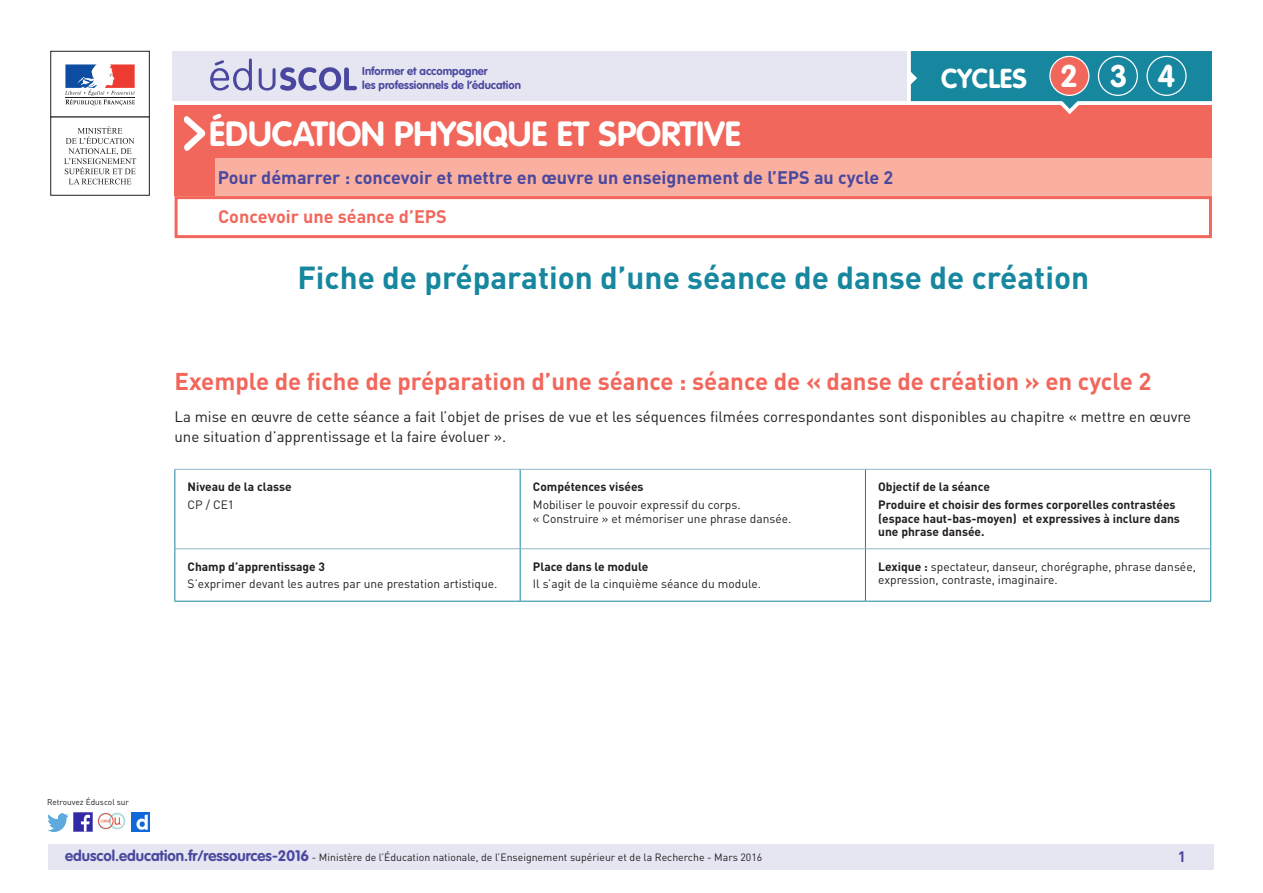
<style>
.page{position:relative;width:1263px;height:893px;background:#fff}
.page>*{position:absolute;margin:0;border:0;box-sizing:border-box;transform-origin:0 0}
._01_Nom_de_la_discip{font:700 34.5px "VAG Rounded Std";color:#fff}
._01_Titre_de_la_fich{font:700 31.5px "DIN Pro";color:#16879f}
.t1{font:700 30.9px "VAG Rounded Std";color:#fff}
.t2{font:700 27px "VAG Rounded Std";color:#fff}
._03_Titre_de_niveau{font:700 24px "DIN Pro";color:#f2675c}
._02_Catégorie_ressou{font:700 18px "DIN Pro";color:#4a489e}
._03_Sous-catégorie-r{font:700 18px "DIN Pro";color:#f2675c}
._06_Texte_courant{font:15px/19.5px "DIN Pro";color:#231f20}
.t3{font:700 15px "DIN Pro";color:#4a489e}
.Texte_courant_tablea{font:12px/13.5px "DIN Pro";color:#231f20}
.Texte_gras_noir{font:700 12px/13.5px "DIN Pro";color:#231f20}
.t4{font:700 11.25px/13.5px "VAG Rounded Std";color:#4a489e}
.t5{font:10.5px "DIN Pro";color:#231f20}
.t6{font:8.25px "DIN Pro";color:#231f20}
.s1{font-weight:700}
.s2{font-family:"VAG Rounded Std";font-weight:700;font-size:15px;color:#4a489e}
</style>
<div class="page">
<div style="left:49px;top:844px;width:1165px;height:26px;background:#e6e5f2"></div>
<img style="left:74px;top:812px;width:18px;height:19px">
<img style="left:47px;top:813px;width:22px;height:18px">
<img style="left:131px;top:812px;width:18px;height:19px">
<img style="left:97px;top:812px;width:29px;height:18px">
<div style="left:175px;top:105px;width:1037px;height:91px;background:#f2675c"></div>
<div style="left:215px;top:158px;width:997px;height:38px;background:#f9b0a0"></div>
<svg style="left:183px;top:116px;width:22px;height:35px"></svg>
<div style="left:172px;top:51px;width:735px;height:49px;background:#e6e5f2"></div>
<svg style="left:210px;top:58px;width:147px;height:33px"></svg>
<div style="left:50px;top:51px;width:100px;height:66px;border:1px solid #231f20"></div>
<svg style="left:65px;top:64px;width:70px;height:41px"></svg>
<hr style="left:65px;top:97px;width:70px;height:1px;background:#231f20">
<div style="left:50px;top:117px;width:100px;height:79px;border:1px solid #231f20"></div>
<svg style="left:64px;top:126px;width:72px;height:58px"></svg>
<svg style="left:911px;top:51px;width:301px;height:64px"></svg>
<div style="left:1050px;top:56px;width:39px;height:39px;background:#f2675c;border-radius:50%"></div>
<div style="left:1049px;top:56px;width:40px;height:40px;border:1px solid #fff;border-radius:50%"></div>
<div style="left:1098px;top:56px;width:40px;height:40px;border:1px solid #fff;border-radius:50%"></div>
<div style="left:1146px;top:56px;width:40px;height:40px;border:1px solid #fff;border-radius:50%"></div>
<div style="left:175px;top:196px;width:1037px;height:42px;border:3px solid #f2675c"></div>
<hr style="left:175px;top:469px;width:345px;height:1px;background:#8fb6c6">
<hr style="left:520px;top:469px;width:345px;height:1px;background:#8fb6c6">
<hr style="left:865px;top:469px;width:346px;height:1px;background:#8fb6c6">
<hr style="left:175px;top:548px;width:345px;height:1px;background:#8fb6c6">
<hr style="left:520px;top:548px;width:345px;height:1px;background:#8fb6c6">
<hr style="left:865px;top:548px;width:345px;height:1px;background:#8fb6c6">
<hr style="left:175px;top:470px;width:1px;height:79px;background:#16879f">
<hr style="left:520px;top:470px;width:1px;height:78px;background:#16879f">
<hr style="left:865px;top:470px;width:1px;height:78px;background:#16879f">
<hr style="left:1210px;top:470px;width:1px;height:79px;background:#16879f">
<hr style="left:175px;top:549px;width:1px;height:52px;background:#16879f">
<hr style="left:520px;top:549px;width:1px;height:52px;background:#16879f">
<hr style="left:865px;top:549px;width:1px;height:52px;background:#16879f">
<hr style="left:1210px;top:549px;width:1px;height:52px;background:#16879f">
<hr style="left:175px;top:601px;width:345px;height:1px;background:#16879f">
<hr style="left:520px;top:601px;width:345px;height:1px;background:#16879f">
<hr style="left:865px;top:601px;width:346px;height:1px;background:#16879f">
<p class="t4" style="left:362px;top:65px;width:160px">Informer et accompagner<br>les professionnels de l’éducation</p>
<p class="t2" style="left:941px;top:63px;width:87px">CYCLES</p>
<p class="t1" style="left:1060px;top:57px;width:19px">2</p>
<p class="t1" style="left:1110px;top:57px;width:19px">3</p>
<p class="t1" style="left:1157px;top:57px;width:19px">4</p>
<p class="_01_Nom_de_la_discip" style="left:209px;top:113px;width:533px">ÉDUCATION PHYSIQUE ET SPORTIVE</p>
<p class="_02_Catégorie_ressou" style="left:218px;top:165px;width:677px">Pour démarrer : concevoir et mettre en œuvre un enseignement de l’EPS au cycle 2</p>
<p class="_03_Sous-catégorie-r" style="left:218px;top:205px;width:230px">Concevoir une séance d’EPS</p>
<p class="_01_Titre_de_la_fich" style="left:297px;top:256px;width:793px">Fiche de préparation d’une séance de danse de création</p>
<p class="_03_Titre_de_niveau" style="left:175px;top:365px;width:978px">Exemple de fiche de préparation d’une séance : séance de « danse de création » en cycle 2</p>
<p class="_06_Texte_courant" style="left:175px;top:406px;width:1018px">La mise en œuvre de cette séance a fait l’objet de prises de vue et les séquences filmées correspondantes sont disponibles au chapitre « mettre en œuvre une situation d’apprentissage et la faire évoluer ».</p>
<p class="Texte_gras_noir" style="left:188px;top:480px;width:106px">Niveau de la classe</p>
<p class="Texte_courant_tablea" style="left:188px;top:497px;width:48px">CP / CE1</p>
<p class="Texte_gras_noir" style="left:533px;top:480px;width:112px">Compétences visées</p>
<p class="Texte_courant_tablea" style="left:533px;top:497px;width:260px">Mobiliser le pouvoir expressif du corps.<br>« Construire » et mémoriser une phrase dansée.</p>
<p class="Texte_gras_noir" style="left:878px;top:480px;width:113px">Objectif de la séance</p>
<p class="Texte_gras_noir" style="left:878px;top:497px;width:303px">Produire et choisir des formes corporelles contrastées (espace haut-bas-moyen) et expressives à inclure dans une phrase dansée.</p>
<p class="Texte_gras_noir" style="left:188px;top:559px;width:139px">Champ d’apprentissage 3</p>
<p class="Texte_courant_tablea" style="left:188px;top:577px;width:311px">S’exprimer devant les autres par une prestation artistique.</p>
<p class="Texte_gras_noir" style="left:533px;top:559px;width:117px">Place dans le module</p>
<p class="Texte_courant_tablea" style="left:533px;top:577px;width:230px">Il s’agit de la cinquième séance du module.</p>
<p class="t6" style="left:47px;top:796px;width:83px">Retrouvez Éduscol sur</p>
<p class="Texte_courant_tablea" style="left:878px;top:559px;width:319px"><span class="s1">Lexique :</span> spectateur, danseur, chorégraphe, phrase dansée, expression, contraste, imaginaire.</p>
<p class="t5" style="left:65px;top:850px;width:699px"><span class="s2">eduscol.education.fr/ressources-2016</span> - Ministère de l’Éducation nationale, de l’Enseignement supérieur et de la Recherche - Mars 2016</p>
<p class="t3" style="left:1178px;top:846px;width:10px">1</p>
</div>
